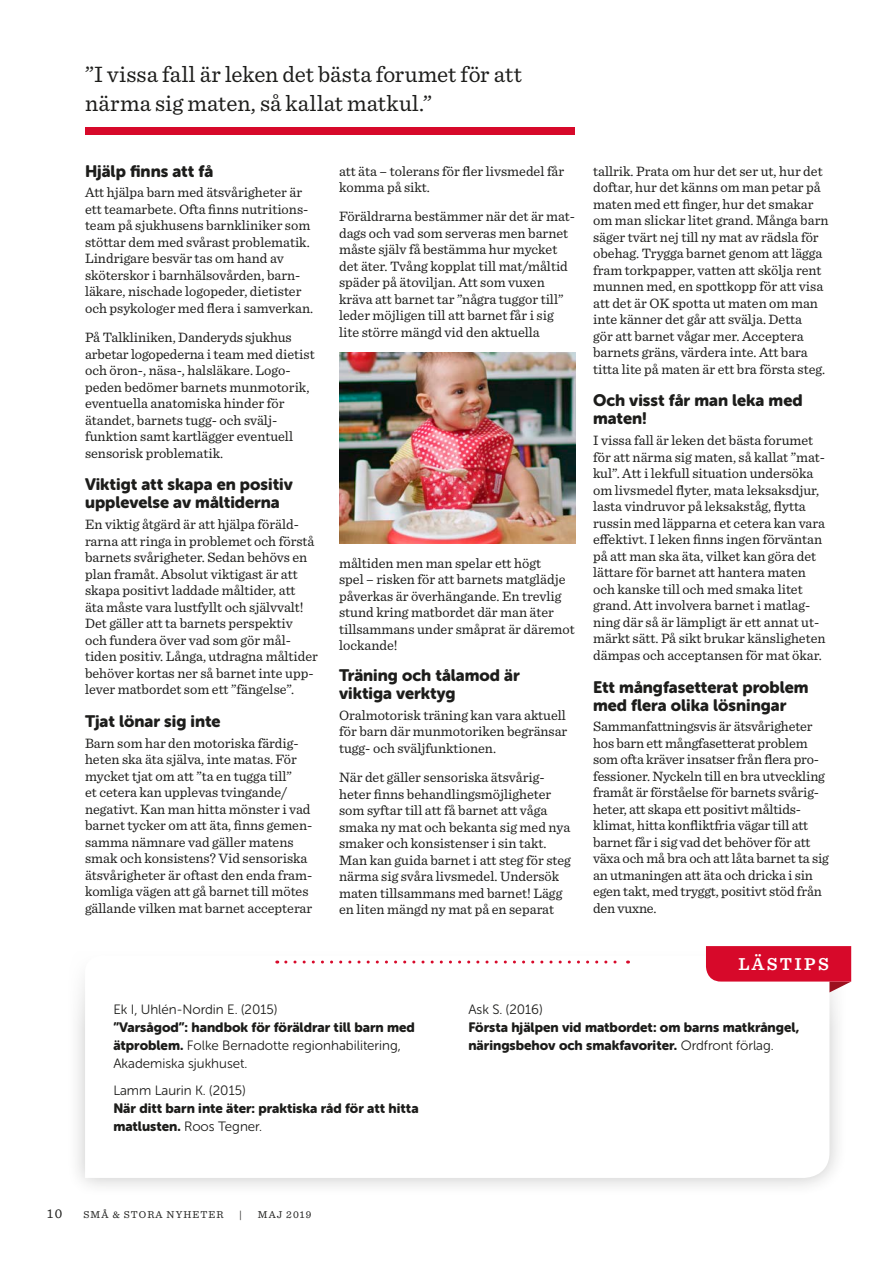
<style>
.page{position:relative;width:893px;height:1263px;background:#fff}
.page>*{position:absolute;margin:0;border:0;box-sizing:border-box;transform-origin:0 0}
.t1{font:23.4px/28.5px "Sentinel";letter-spacing:.005em;color:#1d1d1b}
.t2{font:600 18px "Sentinel";letter-spacing:.13em;color:#fff}
.t3{font:16.5px/18px "Museo Sans Rounded 900";color:#1d1d1b}
.t4{font:14.25px/16.5px "Sentinel";color:#1d1d1b}
.t5{font:13.5px/18px "Museo Sans Rounded 900";color:#1d1d1b}
.t6{font:13.5px/18px "Museo Sans Rounded 300";color:#1d1d1b}
.t7{font:13.5px "Sentinel";color:#1d1d1b}
.t8{font:10.5px "Sentinel";letter-spacing:.1em;color:#1d1d1b}
.s1{font-family:"Museo Sans Rounded 900"}
.s2{font-family:"Museo Sans Rounded 300"}
</style>
<div class="page">
<div style="left:66px;top:937px;width:782px;height:260px;background:#1d1d1b;opacity:.25"></div>
<svg style="left:85px;top:1030px;width:744px;height:148px"></svg>
<div style="left:51px;top:918px;width:842px;height:112px;background:#fff"></div>
<svg style="left:706px;top:946px;width:145px;height:46px"></svg>
<img style="left:339px;top:352px;width:236px;height:192px">
<div style="left:85px;top:128px;width:490px;height:7px;background:#d7092a"></div>
<svg style="left:286px;top:960px;width:342px;height:3px"></svg>
<h1 class="t1" style="left:85px;top:59px;width:438px">”I vissa fall är leken det bästa forumet för att närma sig maten, så kallat matkul.”</h1>
<p class="t3" style="left:85px;top:162px;width:130px">Hjälp finns att få</p>
<p class="t4" style="left:85px;top:183px;width:230px">Att hjälpa barn med ätsvårigheter är ett teamarbete. Ofta finns nutritions&shy;team på sjukhusens barnkliniker som stöttar dem med svårast problematik.<br>Lindrigare besvär tas om hand av sköterskor i barnhälsovården, barn&shy;läkare, nischade logopeder, dietister och psykologer med flera i samverkan.</p>
<p class="t4" style="left:85px;top:328px;width:231px">På Talkliniken, Danderyds sjukhus arbetar logopederna i team med dietist och öron-, näsa-, halsläkare. Logo&shy;peden bedömer barnets munmotorik, eventuella anatomiska hinder för ätandet, barnets tugg- och svälj&shy;funktion samt kartlägger eventuell sensorisk problematik.</p>
<p class="t3" style="left:85px;top:476px;width:209px">Viktigt att skapa en positiv upplevelse av måltiderna</p>
<p class="t4" style="left:85px;top:515px;width:234px">En viktig åtgärd är att hjälpa föräld&shy;rarna att ringa in problemet och förstå barnets svårigheter. Sedan behövs en plan framåt. Absolut viktigast är att skapa positivt laddade måltider, att<br>äta måste vara lustfyllt och självvalt!<br>Det gäller att ta barnets perspektiv och fundera över vad som gör mål&shy;tiden positiv. Långa, utdragna måltider behöver kortas ner så barnet inte upp&shy;lever matbordet som ett ”fängelse”.</p>
<p class="t3" style="left:85px;top:712px;width:137px">Tjat lönar sig inte</p>
<p class="t4" style="left:85px;top:734px;width:229px">Barn som har den motoriska färdig&shy;heten ska äta själva, inte matas. För mycket tjat om att ”ta en tugga till”<br>et cetera kan upplevas tvingande/ negativt. Kan man hitta mönster i vad barnet tycker om att äta, finns gemen&shy;samma nämnare vad gäller matens smak och konsistens? Vid sensoriska ätsvårigheter är oftast den enda fram&shy;komliga vägen att gå barnet till mötes gällande vilken mat barnet accepterar</p>
<p class="t4" style="left:339px;top:162px;width:227px">att äta – tolerans för fler livsmedel får komma på sikt.</p>
<p class="t4" style="left:339px;top:207px;width:238px">Föräldrarna bestämmer när det är mat&shy;dags och vad som serveras men barnet måste själv få bestämma hur mycket det äter. Tvång kopplat till mat/måltid späder på ätoviljan. Att som vuxen kräva att barnet tar ”några tuggor till” leder möjligen till att barnet får i sig lite större mängd vid den aktuella</p>
<p class="t4" style="left:339px;top:554px;width:237px">måltiden men man spelar ett högt<br>spel – risken för att barnets matglädje påverkas är överhängande. En trevlig stund kring matbordet där man äter tillsammans under småprat är däremot lockande!</p>
<p class="t3" style="left:339px;top:666px;width:182px">Träning och tålamod är viktiga verktyg</p>
<p class="t4" style="left:339px;top:706px;width:230px;text-align:justify">Oralmotorisk träning kan vara aktuell för barn där munmotoriken begränsar tugg- och sväljfunktionen.</p>
<p class="t4" style="left:339px;top:768px;width:233px">När det gäller sensoriska ätsvårig&shy;heter finns behandlingsmöjligheter som syftar till att få barnet att våga smaka ny mat och bekanta sig med nya smaker och konsistenser i sin takt.<br>Man kan guida barnet i att steg för steg närma sig svåra livsmedel. Undersök maten tillsammans med barnet! Lägg en liten mängd ny mat på en separat</p>
<p class="t4" style="left:593px;top:162px;width:237px">tallrik. Prata om hur det ser ut, hur det doftar, hur det känns om man petar på maten med ett finger, hur det smakar om man slickar litet grand. Många barn säger tvärt nej till ny mat av rädsla för obehag. Trygga barnet genom att lägga fram torkpapper, vatten att skölja rent munnen med, en spottkopp för att visa att det är OK spotta ut maten om man inte känner det går att svälja. Detta<br>gör att barnet vågar mer. Acceptera barnets gräns, värdera inte. Att bara titta lite på maten är ett bra första steg.</p>
<p class="t3" style="left:593px;top:392px;width:211px">Och visst får man leka med maten!</p>
<p class="t4" style="left:593px;top:431px;width:234px">I vissa fall är leken det bästa forumet för att närma sig maten, så kallat ”mat&shy;kul”. Att i lekfull situation undersöka om livsmedel flyter, mata leksaksdjur, lasta vindruvor på leksakståg, flytta russin med läpparna et cetera kan vara effektivt. I leken finns ingen förväntan på att man ska äta, vilket kan göra det lättare för barnet att hantera maten och kanske till och med smaka litet grand. Att involvera barnet i matlag&shy;ning där så är lämpligt är ett annat ut&shy;märkt sätt. På sikt brukar känsligheten dämpas och acceptansen för mat ökar.</p>
<p class="t3" style="left:593px;top:678px;width:217px">Ett mångfasetterat problem med flera olika lösningar</p>
<p class="t4" style="left:593px;top:717px;width:237px">Sammanfattningsvis är ätsvårigheter hos barn ett mångfasetterat problem som ofta kräver insatser från flera pro&shy;fessioner. Nyckeln till en bra utveckling framåt är förståelse för barnets svårig&shy;heter, att skapa ett positivt måltids&shy;klimat, hitta konfliktfria vägar till att barnet får i sig vad det behöver för att växa och må bra och att låta barnet ta sig an utmaningen att äta och dricka i sin egen takt, med tryggt, positivt stöd från den vuxne.</p>
<p class="t2" style="left:738px;top:950px;width:92px">LÄSTIPS</p>
<p class="t6" style="left:113px;top:1001px;width:166px">Ek I, Uhlén-Nordin E. (2015)</p>
<p class="t5" style="left:113px;top:1019px;width:303px">”Varsågod”: handbok för föräldrar till barn med</p>
<p class="t6" style="left:113px;top:1037px;width:289px"><span class="s1">ätproblem.</span> Folke Bernadotte regionhabilitering,<br>Akademiska sjukhuset.</p>
<p class="t6" style="left:113px;top:1081px;width:134px">Lamm Laurin K. (2015)</p>
<p class="t5" style="left:113px;top:1099px;width:307px">När ditt barn inte äter: praktiska råd för att hitta</p>
<p class="t6" style="left:113px;top:1117px;width:150px"><span class="s1">matlusten.</span> Roos Tegner.</p>
<p class="t7" style="left:47px;top:1203px;width:16px">10</p>
<p class="t8" style="left:84px;top:1206px;width:142px">SMÅ &amp; STORA NYHETER</p>
<p class="t8" style="left:239px;top:1206px;width:4px">|</p>
<p class="t8" style="left:258px;top:1206px;width:55px">MAJ 2019</p>
<p class="t6" style="left:468px;top:1001px;width:76px">Ask S. (2016)</p>
<p class="t5" style="left:468px;top:1019px;width:332px">Första hjälpen vid matbordet: om barns matkrångel, näringsbehov och smakfavoriter. <span class="s2">Ordfront förlag.</span></p>
</div>
